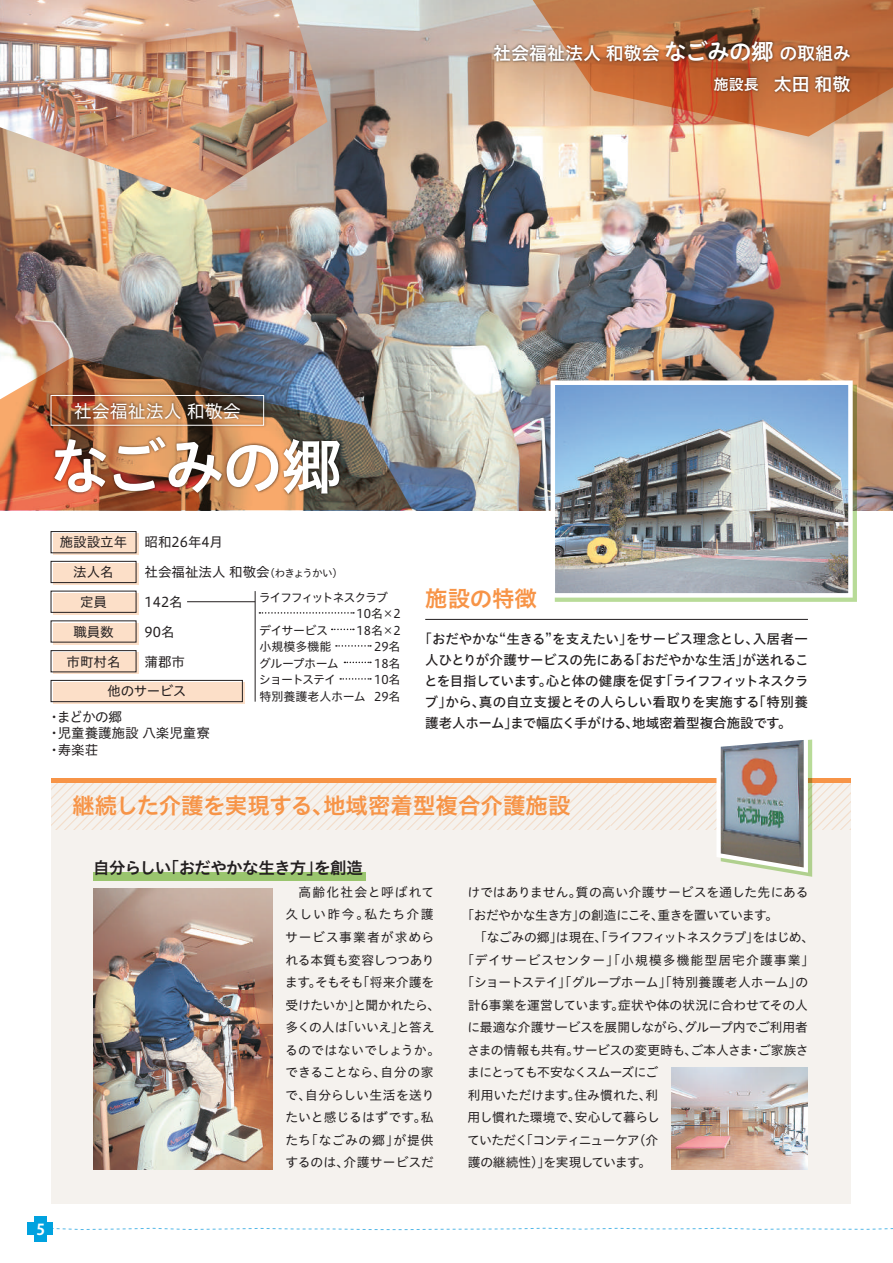
<style>
.page{position:relative;width:893px;height:1263px;background:#fff}
.page>*{position:absolute;margin:0;border:0;box-sizing:border-box;transform-origin:0 0}
.t1{font:60px "Hiragino UD Sans Std N W6";letter-spacing:-.03em;color:#fff}
.t2{font:22.5px "Hiragino UD Sans Std N W6";color:#f79447}
.t3{font:18px "Hiragino UD Sans Std N W6";color:#fff}
.t4{font:18px "Hiragino UD Sans Std N W4";color:#fff}
.t5{font:16.5px "Hiragino UD Sans Std N W6";letter-spacing:-.04em;color:#231f20}
.t6{font:15px "Hiragino UD Sans Std N W6";color:#fff}
.t7{font:700 15px "Koz Go Pro";color:#fff}
.t8{font:13.5px/21px "Hiragino UD Sans Std N W5";letter-spacing:-.015em;color:#231f20;text-align:justify}
.t9{font:13.5px/16.5px "Hiragino UD Sans Std N W4";color:#231f20}
.t10{font:12.75px/22.5px "Hiragino UD Sans Std N W4";letter-spacing:-.01em;color:#231f20}
.t11{font:12.75px/22.5px "Hiragino UD Sans Std N W4";letter-spacing:.015em;color:#231f20;text-align:center}
.t12{font:12.75px "Hiragino UD Sans Std N W4";letter-spacing:-.03em;color:#231f20}
.t13{font:12.75px "Hiragino UD Sans Std N W4";letter-spacing:-.065em;color:#231f20}
.t14{font:12.75px "Hiragino UD Sans Std N W4";letter-spacing:.09em;color:#231f20}
.t15{font:12.75px "Hiragino UD Sans Std N W4";letter-spacing:-.075em;color:#231f20}
.t16{font:12.75px "Hiragino UD Sans Std N W4";letter-spacing:-.07em;color:#231f20}
.t17{font:12px/16.5px "Hiragino UD Sans Std N W4";letter-spacing:-.03em;color:#231f20}
.t18{font:12px/16.5px "Hiragino UD Sans Std N W4";color:#231f20;text-align:right}
.t19{font:12px "Hiragino UD Sans Std N W4";letter-spacing:-.115em;color:#231f20}
.s1{font-size:22.5px}
.s2{font-size:18px}
.s3{font-size:10.5px}
</style>
<div class="page">
<div style="left:51px;top:778px;width:799px;height:425px;background:#f5f2ee"></div>
<div style="left:53px;top:534px;width:85px;height:21px;background:linear-gradient(to right,#fcdfc8,#fcdfc8)"></div>
<div style="left:53px;top:563px;width:85px;height:22px;background:#fcdfc8"></div>
<div style="left:53px;top:593px;width:85px;height:21px;background:#fcdfc8"></div>
<svg style="left:53px;top:623px;width:85px;height:21px;background:#efd3be"></svg>
<div style="left:53px;top:653px;width:85px;height:21px;background:linear-gradient(to right,#fcdfc8,#fcdfc8)"></div>
<div style="left:53px;top:682px;width:191px;height:22px;background:#fcdfc8"></div>
<div style="left:94px;top:872px;width:272px;height:8px;background:#9ac56e"></div>
<img style="left:0;top:0;width:893px;height:510px">
<svg style="left:524px;top:0;width:369px;height:136px;background:#cb885e"></svg>
<img style="left:0;top:357px;width:412px;height:153px">
<img style="left:47px;top:391px;width:221px;height:39px">
<div style="left:51px;top:395px;width:213px;height:31px;border:1px solid #fff"></div>
<img style="left:47px;top:432px;width:299px;height:78px">
<svg style="left:51px;top:782px;width:799px;height:47px"></svg>
<div style="left:51px;top:531px;width:85px;height:22px;border:1px solid #231f20"></div>
<div style="left:51px;top:561px;width:85px;height:22px;border:1px solid #231f20"></div>
<div style="left:51px;top:591px;width:85px;height:22px;border:1px solid #231f20"></div>
<div style="left:51px;top:650px;width:85px;height:22px;border:1px solid #231f20"></div>
<div style="left:51px;top:680px;width:192px;height:22px;border:1px solid #231f20"></div>
<hr style="left:425px;top:619px;width:383px;height:1px;background:#231f20">
<img style="left:489px;top:36px;width:366px;height:34px">
<img style="left:710px;top:71px;width:145px;height:29px">
<hr style="left:51px;top:778px;width:799px;height:4px;background:#f79447">
<svg style="left:53px;top:1227px;width:840px;height:3px"></svg>
<div style="left:28px;top:1222px;width:25px;height:13px;background:#00a2df"></div>
<div style="left:34px;top:1216px;width:13px;height:26px;background:#00a2df"></div>
<div style="left:555px;top:385px;width:302px;height:217px;border:4px solid #a1d076"></div>
<img style="left:556px;top:385px;width:292px;height:208px">
<div style="left:551px;top:380px;width:302px;height:218px;border:4px solid #fff"></div>
<img style="left:94px;top:889px;width:178px;height:280px">
<img style="left:0;top:0;width:327px;height:200px">
<img style="left:672px;top:1067px;width:136px;height:102px">
<svg style="left:716px;top:739px;width:96px;height:138px"></svg>
<img style="left:721px;top:740px;width:83px;height:127px">
<svg style="left:259px;top:612px;width:95px;height:2px"></svg>
<svg style="left:332px;top:629px;width:22px;height:1px"></svg>
<svg style="left:336px;top:645px;width:35px;height:2px"></svg>
<svg style="left:344px;top:662px;width:27px;height:1px"></svg>
<svg style="left:340px;top:678px;width:31px;height:2px"></svg>
<hr style="left:255px;top:591px;width:1px;height:111px;background:#231f20">
<hr style="left:187px;top:601px;width:68px;height:1px;background:#231f20">
<h3 class="t3" style="left:493px;top:39px;width:359px">社会福祉法人 和敬会 <span class="s1">なごみの郷</span> の取組み</h3>
<p class="t6" style="left:714px;top:72px;width:138px">施設長　<span class="s2">太田 和敬</span></p>
<h3 class="t4" style="left:74px;top:397px;width:168px">社会福祉法人 和敬会</h3>
<h1 class="t1" style="left:50px;top:420px;width:293px">なごみの郷</h1>
<p class="t9" style="left:60px;top:533px;width:69px">施設設立年</p>
<p class="t9" style="left:145px;top:533px;width:80px">昭和26年4月</p>
<p class="t9" style="left:73px;top:563px;width:42px">法人名</p>
<p class="t9" style="left:145px;top:563px;width:200px">社会福祉法人 和敬会<span class="s3">（わきょうかい）</span></p>
<p class="t9" style="left:80px;top:593px;width:28px">定員</p>
<p class="t9" style="left:145px;top:593px;width:40px">142名</p>
<p class="t9" style="left:73px;top:623px;width:42px">職員数</p>
<p class="t9" style="left:145px;top:623px;width:31px">90名</p>
<p class="t9" style="left:67px;top:652px;width:56px">市町村名</p>
<p class="t9" style="left:145px;top:652px;width:42px">蒲郡市</p>
<p class="t19" style="left:259px;top:588px;width:131px">ライフフィットネスクラブ</p>
<p class="t17" style="left:259px;top:621px;width:108px">デイサービス<br>小規模多機能<br>グループホーム<br>ショートステイ<br>特別養護老人ホーム</p>
<p class="t18" style="left:356px;top:605px;width:46px">10名×2<br>18名×2<br>29名<br>18名<br>10名<br>29名</p>
<p class="t9" style="left:108px;top:682px;width:80px">他のサービス</p>
<p class="t9" style="left:48px;top:708px;width:164px">・まどかの郷<br>・児童養護施設 八楽児童寮・寿楽荘</p>
<h2 class="t2" style="left:425px;top:581px;width:113px">施設の特徴</h2>
<p class="t8" style="left:424px;top:628px;width:386px;text-indent:-6px">「おだやかな“生きる”を支えたい」をサービス理念とし、入居者一人ひとりが介護サービスの先にある「おだやかな生活」が送れることを目指しています。心と体の健康を促す「ライフフィットネスクラブ」から、真の自立支援とその人らしい看取りを実施する「特別養護老人ホーム」まで幅広く手がける、地域密着型複合施設です。</p>
<h2 class="t2" style="left:72px;top:788px;width:500px">継続した介護を実現する、地域密着型複合介護施設</h2>
<p class="t5" style="left:93px;top:855px;width:271px">自分らしい「おだやかな生き方」を創造</p>
<p class="t11" style="left:285px;top:880px;width:157px">高齢化社会と呼ばれて<br>久しい昨今。私たち介護サービス事業者が求められる本質も変容しつつあります。そもそも「将来介護を受けたいか」と聞かれたら、多くの人は「いいえ」と答えるのではないでしょうか。できることなら、自分の家で、自分らしい生活を送りたいと感じるはずです。私たち「なごみの郷」が提供するのは、介護サービスだ</p>
<p class="t10" style="left:461px;top:880px;width:349px;text-indent:6px">けではありません。質の高い介護サービスを通した先にある「おだやかな生き方」の創造にこそ、重きを置いています。</p>
<p class="t13" style="left:474px;top:927px;width:342px">「なごみの郷」は現在、「ライフフィットネスクラブ」をはじめ、</p>
<p class="t14" style="left:461px;top:950px;width:354px">「デイサービスセンター」「小規模多機能型居宅介護事業」</p>
<p class="t10" style="left:461px;top:970px;width:348px">「ショートステイ」「グループホーム」「特別養護老人ホーム」の</p>
<p class="t10" style="left:468px;top:993px;width:342px">計6事業を運営しています。症状や体の状況に合わせてその人</p>
<p class="t10" style="left:467px;top:1015px;width:342px">に最適な介護サービスを展開しながら、グループ内でご利用者</p>
<p class="t12" style="left:467px;top:1040px;width:343px">さまの情報も共有。サービスの変更時も、ご本人さま・ご家族さ</p>
<p class="t16" style="left:467px;top:1062px;width:193px">まにとっても不安なくスムーズにご</p>
<p class="t10" style="left:468px;top:1083px;width:192px">利用いただけます。住み慣れた、利</p>
<p class="t12" style="left:468px;top:1107px;width:194px">用し慣れた環境で、安心して暮らし</p>
<p class="t15" style="left:467px;top:1130px;width:193px">ていただく「コンティニューケア（介</p>
<p class="t12" style="left:468px;top:1152px;width:185px">護の継続性）」を実現しています。</p>
<p class="t7" style="left:36px;top:1219px;width:10px">5</p>
</div>
